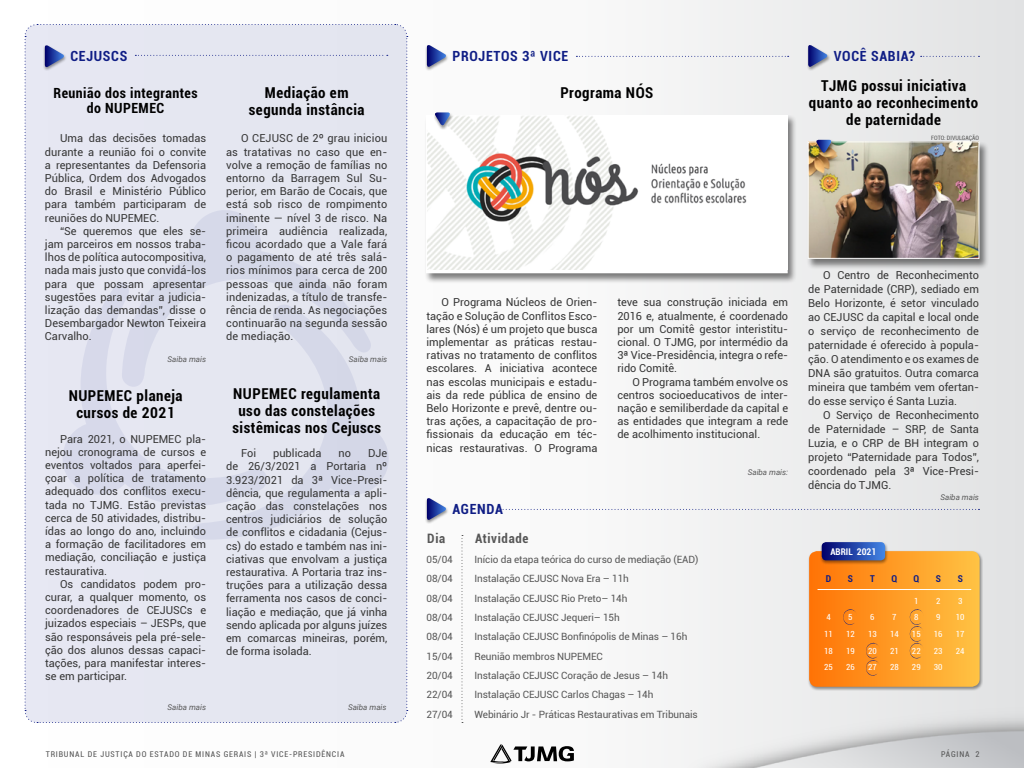
<style>
.page{position:relative;width:1024px;height:768px;background:#fff}
.page>*{position:absolute;margin:0;border:0;box-sizing:border-box;transform-origin:0 0}
.t1{font:700 condensed 15px/17px "Roboto";letter-spacing:.035em;color:#000;text-align:center}
.t2{font:700 condensed 14px "Roboto";letter-spacing:.05em;color:#0f1d85}
.t3{font:700 condensed 14px/15px "Roboto";letter-spacing:.035em;color:#000;text-align:center}
.t4{font:700 condensed 13px "Roboto";color:#575757}
.t5{font:11px/13.2px "Roboto";color:#363636;text-align:justify}
.t6{font:10px "Roboto";letter-spacing:-.01em;color:#575757}
.t7{font:700 condensed 9.5px "Roboto";color:#0f1d85}
.t8{font:700 condensed 9.3px "Roboto";color:#fff}
.t9{font:condensed 8.4px/16.7px "Roboto";color:#fff}
.t10{font:condensed 8px "Roboto";letter-spacing:.1em;color:#575757}
.t11{font:italic 8px "Roboto";color:#575757}
.t12{font:condensed 6px "Roboto";letter-spacing:.01em;color:#575757}
</style>
<div class="page">
<svg style="left:490px;top:744px;width:84px;height:20px"></svg>
<svg style="left:24px;top:23px;width:384px;height:701px;background:#e2e4ef"></svg>
<svg style="left:921px;top:56px;width:59px;height:1px"></svg>
<div style="left:807px;top:44px;width:24px;height:27px;background:#000;opacity:.42"></div>
<svg style="left:808px;top:44px;width:21px;height:24px"></svg>
<svg style="left:500px;top:509px;width:480px;height:1px"></svg>
<div style="left:425px;top:497px;width:24px;height:27px;background:#000;opacity:.42"></div>
<svg style="left:427px;top:497px;width:21px;height:24px"></svg>
<svg style="left:576px;top:56px;width:213px;height:1px"></svg>
<div style="left:425px;top:44px;width:24px;height:27px;background:#000;opacity:.42"></div>
<svg style="left:427px;top:44px;width:21px;height:24px"></svg>
<div style="left:808px;top:550px;width:175px;height:141px;background:#000;opacity:.42"></div>
<div style="left:820px;top:541px;width:68px;height:24px;background:#e7e8e9"></div>
<div style="left:806px;top:141px;width:183px;height:128px;background:#000;opacity:.5"></div>
<img style="left:810px;top:143px;width:168px;height:114px">
<div style="left:808px;top:141px;width:172px;height:118px;border:1px solid #fff"></div>
<div style="left:815px;top:139px;width:19px;height:18px;background:#000;opacity:.42"></div>
<svg style="left:815px;top:140px;width:18px;height:14px"></svg>
<div style="left:425px;top:115px;width:372px;height:169px;background:#000;opacity:.5"></div>
<img style="left:428px;top:117px;width:358px;height:152px">
<div style="left:433px;top:112px;width:20px;height:18px;background:#000;opacity:.42"></div>
<svg style="left:434px;top:112px;width:17px;height:15px"></svg>
<svg style="left:461px;top:535px;width:2px;height:188px"></svg>
<svg style="left:809px;top:542px;width:171px;height:145px;background:#f19a35"></svg>
<p class="t2" style="left:70px;top:47px;width:25px">cejuscs</p>
<p class="t2" style="left:834px;top:46px;width:83px">você sabia?</p>
<p class="t2" style="left:453px;top:46px;width:117px">proj etos 3ª vice</p>
<p class="t3" style="left:53px;top:85px;width:146px">Reunião dos integrantes do NUPEMEC</p>
<p class="t5" style="left:45px;top:131px;width:163px;text-indent:15px">Uma das decisões tomadas durante a reunião foi o convite a representantes da Defensoria Pública, Ordem dos Advogados do Brasil e Ministério Público para também participaram de reuniões do NUPEMEC.</p>
<p class="t5" style="left:45px;top:224px;width:163px;text-indent:15px">“Se queremos que eles se&shy;jam parceiros em nossos traba&shy;lhos de política autocompositiva, nada mais justo que convidá-los para que possam apresentar sugestões para evitar a judicia&shy;lização das demandas”, disse o Desembargador Newton Teixeira Carvalho.</p>
<h1 class="t1" style="left:249px;top:83px;width:117px">Mediação em segunda instância</h1>
<p class="t5" style="left:226px;top:131px;width:163px;text-indent:15px">O CEJUSC de 2º grau iniciou as tratativas no caso que en&shy;volve a remoção de famílias no entorno da Barragem Sul Su&shy;perior, em Barão de Cocais, que está sob risco de rompimento iminente — nível 3 de risco. Na primeira audiência realizada, ficou acordado que a Vale fará o pagamento de até três salá&shy;rios mínimos para cerca de 200 pessoas que ainda não foram indenizadas, a título de transfe&shy;rência de renda. As negociações continuarão na segunda sessão de mediação.</p>
<p class="t11" style="left:168px;top:354px;width:40px">Saiba mais</p>
<p class="t11" style="left:349px;top:354px;width:40px">Saiba mais</p>
<h1 class="t1" style="left:69px;top:387px;width:115px">NUPEMEC planeja cursos de 2021</h1>
<p class="t5" style="left:45px;top:432px;width:163px;text-indent:15px">Para 2021, o NUPEMEC pla&shy;nejou cronograma de cursos e eventos voltados para aperfei&shy;çoar a política de tratamento adequado dos conflitos execu&shy;tada no TJMG. Estão previstas cerca de 50 atividades, distribu&shy;ídas ao longo do ano, incluindo a formação de facilitadores em mediação, conciliação e justiça restaurativa.</p>
<p class="t5" style="left:45px;top:577px;width:163px;text-indent:15px">Os candidatos podem pro&shy;curar, a qualquer momento, os coordenadores de CEJUSCs e juizados especiais – JESPs, que são responsáveis pela pré-sele&shy;ção dos alunos dessas capaci&shy;tações, para manifestar interes&shy;se em participar.</p>
<h1 class="t1" style="left:232px;top:385px;width:150px">NUPEMEC regulamenta uso das constelações sistêmicas nos Cejuscs</h1>
<p class="t5" style="left:241px;top:446px;width:16px">Foi</p>
<p class="t5" style="left:273px;top:446px;width:50px">publicada</p>
<p class="t5" style="left:339px;top:446px;width:14px">no</p>
<p class="t5" style="left:226px;top:446px;width:163px;text-indent:142px">DJe de 26/3/2021 a Portaria nº 3.923/2021 da 3ª Vice-Presi&shy;dência, que regulamenta a apli&shy;cação das constelações nos centros judiciários de solução de conflitos e cidadania (Cejus&shy;cs) do estado e também nas ini&shy;ciativas que envolvam a justiça restaurativa. A Portaria traz ins&shy;truções para a utilização dessa ferramenta nos casos de conci&shy;liação e mediação, que já vinha sendo aplicada por alguns juízes em comarcas mineiras, porém, de forma isolada.</p>
<p class="t11" style="left:168px;top:702px;width:40px">Saiba mais</p>
<p class="t11" style="left:348px;top:702px;width:40px">Saiba mais</p>
<h1 class="t1" style="left:560px;top:83px;width:94px">Programa NÓS</h1>
<h1 class="t1" style="left:809px;top:77px;width:171px">TJMG possui iniciativa quanto ao reconhecimento de paternidade</h1>
<p class="t12" style="left:931px;top:134px;width:49px">FOTO: DIVULGAÇÃO</p>
<p class="t5" style="left:427px;top:295px;width:172px;text-indent:15px">O Programa Núcleos de Orien&shy;tação e Solução de Conflitos Esco&shy;lares (Nós) é um projeto que busca implementar as práticas restau&shy;rativas no tratamento de conflitos escolares. A iniciativa acontece nas escolas municipais e estadu&shy;ais da rede pública de ensino de Belo Horizonte e prevê, dentre ou&shy;tras ações, a capacitação de pro&shy;fissionais da educação em téc&shy;nicas restaurativas. O Programa</p>
<p class="t5" style="left:617px;top:295px;width:172px">teve sua construção iniciada em 2016 e, atualmente, é coordenado por um Comitê gestor interistitu&shy;cional. O TJMG, por intermédio da 3ª Vice-Presidência, integra o refe&shy;rido Comitê.</p>
<p class="t5" style="left:617px;top:375px;width:172px;text-indent:15px">O Programa também envolve os centros socioeducativos de inter&shy;nação e semiliberdade da capital e as entidades que integram a rede de acolhimento institucional.</p>
<p class="t2" style="left:453px;top:499px;width:52px">agenda</p>
<p class="t4" style="left:427px;top:530px;width:19px">Dia</p>
<p class="t4" style="left:475px;top:530px;width:55px">Atividade</p>
<p class="t6" style="left:427px;top:552px;width:28px">05/04</p>
<p class="t6" style="left:475px;top:552px;width:225px">Início da etapa teórica do curso de mediação (EAD)</p>
<p class="t6" style="left:427px;top:572px;width:28px">08/04</p>
<p class="t6" style="left:475px;top:572px;width:156px">Instalação CEJUSC Nova Era – 11h</p>
<p class="t6" style="left:427px;top:591px;width:28px">08/04</p>
<p class="t6" style="left:475px;top:591px;width:154px">Instalação CEJUSC Rio Preto– 14h</p>
<p class="t6" style="left:427px;top:610px;width:28px">08/04</p>
<p class="t6" style="left:475px;top:610px;width:147px">Instalação CEJUSC Jequeri– 15h</p>
<p class="t6" style="left:427px;top:630px;width:28px">08/04</p>
<p class="t6" style="left:475px;top:630px;width:214px">Instalação CEJUSC Bonfinópolis de Minas – 16h</p>
<p class="t6" style="left:427px;top:649px;width:28px">15/04</p>
<p class="t6" style="left:475px;top:649px;width:130px">Reunião membros NUPEMEC</p>
<p class="t6" style="left:427px;top:668px;width:28px">20/04</p>
<p class="t6" style="left:475px;top:668px;width:195px">Instalação CEJUSC Coração de Jesus – 14h</p>
<p class="t6" style="left:427px;top:688px;width:28px">22/04</p>
<p class="t6" style="left:475px;top:688px;width:180px">Instalação CEJUSC Carlos Chagas – 14h</p>
<p class="t6" style="left:427px;top:707px;width:28px">27/04</p>
<p class="t6" style="left:475px;top:707px;width:225px">Webinário Jr - Práticas Restaurativas em Tribunais</p>
<p class="t11" style="left:748px;top:466px;width:42px">Saiba mais:</p>
<p class="t5" style="left:808px;top:268px;width:172px;line-height:14px;text-indent:15px">O Centro de Reconhecimento de Paternidade (CRP), sediado em Belo Horizonte, é setor vinculado ao CEJUSC da capital e local onde o serviço de reconhecimento de paternidade é oferecido à popula&shy;ção. O atendimento e os exames de DNA são gratuitos. Outra comarca mineira que também vem ofertan&shy;do esse serviço é Santa Luzia.</p>
<p class="t5" style="left:808px;top:408px;width:172px;line-height:14px;text-indent:15px">O Serviço de Reconhecimento de Paternidade – SRP, de Santa Luzia, e o CRP de BH integram o projeto “Paternidade para Todos”, coordenado pela 3ª Vice-Presi&shy;dência do TJMG.</p>
<p class="t11" style="left:940px;top:492px;width:40px">Saiba mais</p>
<p class="t8" style="left:830px;top:545px;width:47px">ABRIL 2021</p>
<p class="t7" style="left:826px;top:572px;width:6px">D</p>
<p class="t7" style="left:848px;top:572px;width:7px">S</p>
<p class="t7" style="left:870px;top:572px;width:6px">T</p>
<p class="t7" style="left:891px;top:572px;width:7px">Q</p>
<p class="t7" style="left:913px;top:572px;width:7px">Q</p>
<p class="t7" style="left:936px;top:572px;width:7px">S</p>
<p class="t7" style="left:958px;top:572px;width:7px">S</p>
<p class="t9" style="left:824px;top:609px;width:10px">4<br>11<br>18<br>25</p>
<p class="t9" style="left:846px;top:609px;width:10px">5<br>12<br>19<br>26</p>
<p class="t9" style="left:868px;top:609px;width:10px">6<br>13<br>20<br>27</p>
<p class="t9" style="left:890px;top:609px;width:10px">7<br>14<br>21<br>28</p>
<p class="t9" style="left:912px;top:592px;width:10px">1<br>8<br>15<br>22<br>29</p>
<p class="t9" style="left:934px;top:592px;width:10px">2<br>9<br>16<br>23<br>30</p>
<p class="t9" style="left:956px;top:592px;width:10px">3<br>10<br>17<br>24</p>
<p class="t10" style="left:46px;top:749px;width:300px">TRIBUNAL DE JUSTIÇA DO ESTADO DE MINAS GERAIS | 3ª VICE-PRESIDÊNCIA</p>
<p class="t10" style="left:941px;top:749px;width:40px">PÁGINA 2</p>
</div>
